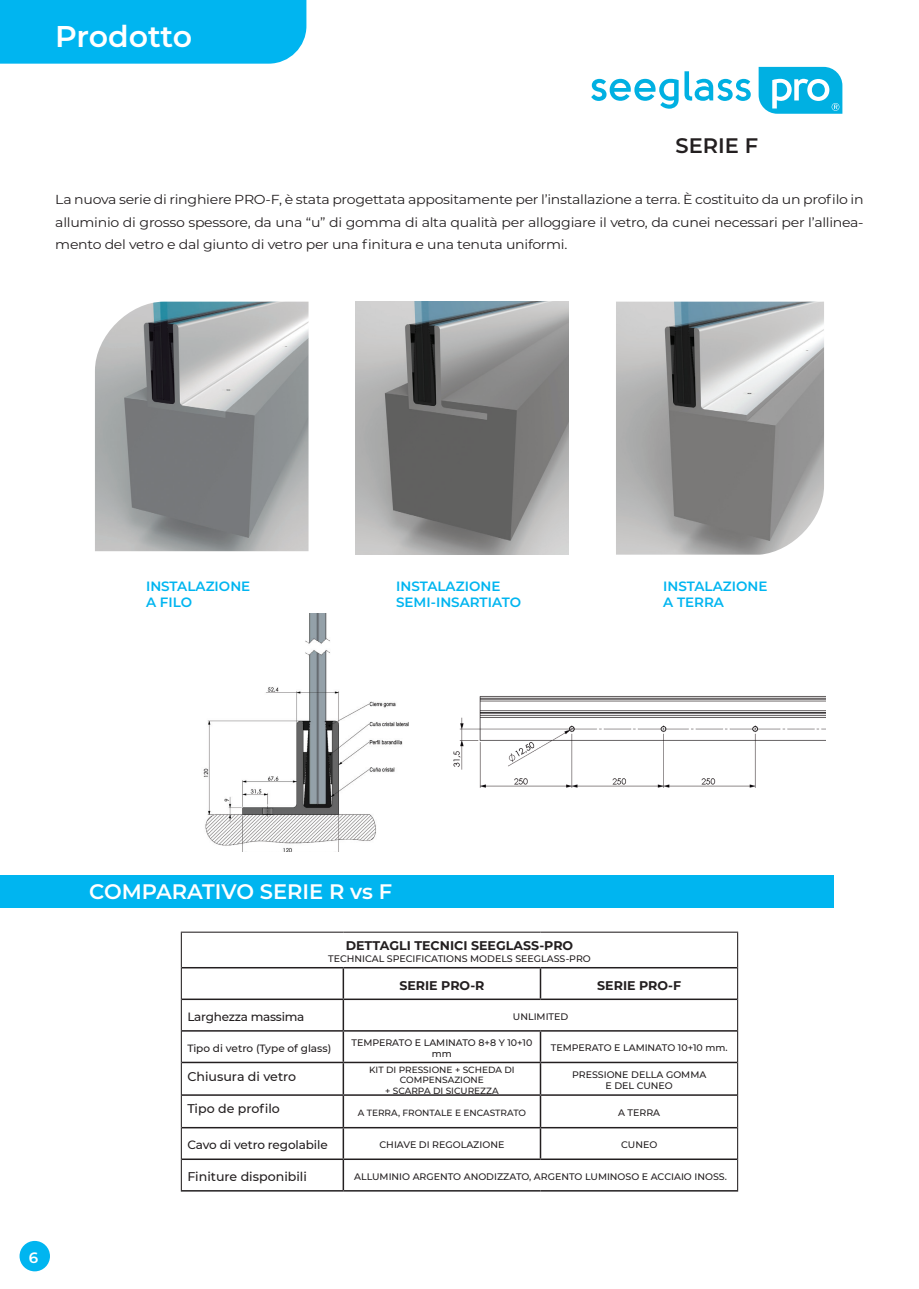
<style>
.page{position:relative;width:919px;height:1289px;background:#fff}
.page>*{position:absolute;margin:0;border:0;box-sizing:border-box;transform-origin:0 0}
.t1{font:600 30px "Montserrat";letter-spacing:-.01em;color:#fff}
.t2{font:600 21px "Montserrat";color:#fff}
.t3{font:600 21px "Montserrat";color:#231f20}
.t4{font:600 15px "Montserrat";color:#fff}
.t5{font:600 13.5px "Montserrat";color:#00b5f0}
.t6{font:13.05px/22.5px "Montserrat";letter-spacing:-.02em;color:#231f20;scale:1.08 1}
.t7{font:700 12.6px "Montserrat";color:#231f20}
.t8{font:500 12.6px "Montserrat";color:#231f20}
.t9{font:500 12px "Montserrat";letter-spacing:-.02em;color:#231f20}
.t10{font:500 10.5px "Montserrat";color:#231f20}
.t11{font:500 9.45px/10.5px "Montserrat";color:#231f20;text-align:center}
.t12{font:500 9px "Montserrat";color:#231f20}
</style>
<div class="page">
<div style="left:0;top:0;width:306px;height:64px;background:#00b5f0"></div>
<svg style="left:591px;top:79px;width:87px;height:30px"></svg>
<svg style="left:684px;top:71px;width:66px;height:30px"></svg>
<svg style="left:758px;top:67px;width:84px;height:47px"></svg>
<div style="left:0;top:875px;width:833px;height:32px;background:#00b5f0"></div>
<img style="left:95px;top:301px;width:213px;height:250px">
<img style="left:356px;top:301px;width:212px;height:254px">
<img style="left:616px;top:301px;width:208px;height:253px">
<img style="left:203px;top:613px;width:187px;height:238px">
<img style="left:390px;top:696px;width:435px;height:92px">
<hr style="left:182px;top:966px;width:161px;height:2px;background:#231f20">
<hr style="left:343px;top:966px;width:197px;height:2px;background:#231f20">
<hr style="left:342px;top:968px;width:2px;height:30px;background:#231f20">
<hr style="left:540px;top:966px;width:197px;height:2px;background:#231f20">
<hr style="left:539px;top:968px;width:2px;height:30px;background:#231f20">
<hr style="left:182px;top:998px;width:161px;height:2px;background:#231f20">
<hr style="left:343px;top:998px;width:197px;height:2px;background:#231f20">
<hr style="left:342px;top:1000px;width:2px;height:30px;background:#231f20">
<hr style="left:540px;top:998px;width:197px;height:2px;background:#231f20">
<hr style="left:182px;top:1030px;width:161px;height:1px;background:#231f20">
<hr style="left:343px;top:1030px;width:197px;height:1px;background:#231f20">
<hr style="left:342px;top:1031px;width:2px;height:30px;background:#231f20">
<hr style="left:540px;top:1030px;width:197px;height:1px;background:#231f20">
<hr style="left:539px;top:1031px;width:2px;height:30px;background:#231f20">
<hr style="left:182px;top:1061px;width:161px;height:2px;background:#231f20">
<hr style="left:343px;top:1061px;width:197px;height:2px;background:#231f20">
<hr style="left:342px;top:1063px;width:2px;height:31px;background:#231f20">
<hr style="left:540px;top:1061px;width:197px;height:2px;background:#231f20">
<hr style="left:539px;top:1063px;width:2px;height:31px;background:#231f20">
<hr style="left:182px;top:1094px;width:161px;height:1px;background:#231f20">
<hr style="left:343px;top:1094px;width:197px;height:1px;background:#231f20">
<hr style="left:342px;top:1095px;width:2px;height:31px;background:#231f20">
<hr style="left:540px;top:1094px;width:197px;height:1px;background:#231f20">
<hr style="left:539px;top:1095px;width:2px;height:31px;background:#231f20">
<hr style="left:182px;top:1126px;width:161px;height:2px;background:#231f20">
<hr style="left:343px;top:1126px;width:197px;height:2px;background:#231f20">
<hr style="left:342px;top:1128px;width:2px;height:30px;background:#231f20">
<hr style="left:540px;top:1126px;width:197px;height:2px;background:#231f20">
<hr style="left:539px;top:1128px;width:2px;height:30px;background:#231f20">
<hr style="left:182px;top:1158px;width:161px;height:1px;background:#231f20">
<hr style="left:343px;top:1158px;width:197px;height:1px;background:#231f20">
<hr style="left:342px;top:1159px;width:2px;height:30px;background:#231f20">
<hr style="left:540px;top:1158px;width:197px;height:1px;background:#231f20">
<hr style="left:181px;top:1189px;width:162px;height:2px;background:#231f20">
<hr style="left:343px;top:1189px;width:197px;height:2px;background:#231f20">
<hr style="left:540px;top:1189px;width:198px;height:2px;background:#231f20">
<hr style="left:181px;top:931px;width:162px;height:1px;background:#231f20">
<hr style="left:181px;top:932px;width:1px;height:35px;background:#231f20">
<hr style="left:343px;top:931px;width:197px;height:1px;background:#231f20">
<hr style="left:540px;top:931px;width:198px;height:1px;background:#231f20">
<hr style="left:737px;top:932px;width:1px;height:35px;background:#231f20">
<hr style="left:181px;top:967px;width:1px;height:32px;background:#231f20">
<hr style="left:737px;top:967px;width:1px;height:32px;background:#231f20">
<hr style="left:181px;top:999px;width:1px;height:31px;background:#231f20">
<hr style="left:737px;top:999px;width:1px;height:31px;background:#231f20">
<hr style="left:181px;top:1030px;width:1px;height:32px;background:#231f20">
<hr style="left:737px;top:1030px;width:1px;height:32px;background:#231f20">
<hr style="left:181px;top:1062px;width:1px;height:33px;background:#231f20">
<hr style="left:737px;top:1062px;width:1px;height:33px;background:#231f20">
<hr style="left:181px;top:1095px;width:1px;height:32px;background:#231f20">
<hr style="left:737px;top:1095px;width:1px;height:32px;background:#231f20">
<hr style="left:181px;top:1127px;width:1px;height:32px;background:#231f20">
<hr style="left:737px;top:1127px;width:1px;height:32px;background:#231f20">
<hr style="left:181px;top:1159px;width:1px;height:30px;background:#231f20">
<hr style="left:737px;top:1159px;width:1px;height:30px;background:#231f20">
<div style="left:20px;top:1240px;width:30px;height:31px;background:#00b5f0;border-radius:50%"></div>
<p class="t1" style="left:55px;top:15px;width:138px">Prodotto</p>
<p class="t3" style="left:675px;top:131px;width:84px">SERIE F</p>
<p class="t6" style="left:55px;top:188px;width:750px">La nuova serie di ringhiere PRO-F, è stata progettata appositamente per l’installazione a terra. È costituito da un profilo in</p>
<p class="t6" style="left:55px;top:211px;width:750px">alluminio di grosso spessore, da una “u” di gomma di alta qualità per alloggiare il vetro, da cunei necessari per l’allinea&shy;mento del vetro e dal giunto di vetro per una finitura e una tenuta uniformi.</p>
<p class="t5" style="left:146px;top:576px;width:106px">INSTALAZIONE</p>
<p class="t5" style="left:146px;top:592px;width:48px">A FILO</p>
<p class="t5" style="left:396px;top:576px;width:106px">INSTALAZIONE</p>
<p class="t5" style="left:396px;top:592px;width:126px">SEMI-INSARTIATO</p>
<p class="t5" style="left:663px;top:576px;width:106px">INSTALAZIONE</p>
<p class="t5" style="left:663px;top:592px;width:62px">A TERRA</p>
<p class="t4" style="left:29px;top:1247px;width:11px">6</p>
<p class="t2" style="left:89px;top:876px;width:304px">COMPARATIVO SERIE R vs F</p>
<p class="t7" style="left:345px;top:936px;width:229px">DETTAGLI TECNICI SEEGLASS-PRO</p>
<p class="t11" style="left:328px;top:952px;width:264px">TECHNICAL SPECIFICATIONS MODELS SEEGLASS-PRO</p>
<p class="t7" style="left:399px;top:976px;width:87px">SERIE PRO-R</p>
<p class="t7" style="left:597px;top:976px;width:85px">SERIE PRO-F</p>
<p class="t9" style="left:187px;top:1008px;width:119px">Larghezza massima</p>
<p class="t11" style="left:513px;top:1010px;width:57px">UNLIMITED</p>
<p class="t10" style="left:187px;top:1040px;width:145px">Tipo di vetro (Type of glass)</p>
<p class="t11" style="left:351px;top:1036px;width:182px">TEMPERATO E LAMINATO 8+8 Y 10+10 mm</p>
<p class="t11" style="left:550px;top:1042px;width:178px">TEMPERATO E LAMINATO 10+10 mm.</p>
<p class="t8" style="left:187px;top:1067px;width:110px">Chiusura di vetro</p>
<p class="t12" style="left:369px;top:1063px;width:147px">KIT DI PRESSIONE + SCHEDA DI</p>
<p class="t12" style="left:400px;top:1073px;width:86px">COMPENSAZIONE</p>
<p class="t12" style="left:385px;top:1084px;width:115px">+ SCARPA DI SICUREZZA</p>
<p class="t11" style="left:572px;top:1069px;width:136px">PRESSIONE DELLA GOMMA</p>
<p class="t11" style="left:605px;top:1079px;width:69px">E DEL CUNEO</p>
<p class="t8" style="left:187px;top:1099px;width:94px">Tipo de profilo</p>
<p class="t12" style="left:357px;top:1106px;width:170px">A TERRA, FRONTALE E ENCASTRATO</p>
<p class="t11" style="left:618px;top:1106px;width:43px">A TERRA</p>
<p class="t9" style="left:187px;top:1136px;width:142px">Cavo di vetro regolabile</p>
<p class="t11" style="left:379px;top:1138px;width:126px">CHIAVE DI REGOLAZIONE</p>
<p class="t11" style="left:621px;top:1138px;width:38px">CUNEO</p>
<p class="t8" style="left:187px;top:1167px;width:121px">Finiture disponibili</p>
<p class="t11" style="left:354px;top:1170px;width:374px">ALLUMINIO ARGENTO ANODIZZATO, ARGENTO LUMINOSO E ACCIAIO INOSS.</p>
</div>
